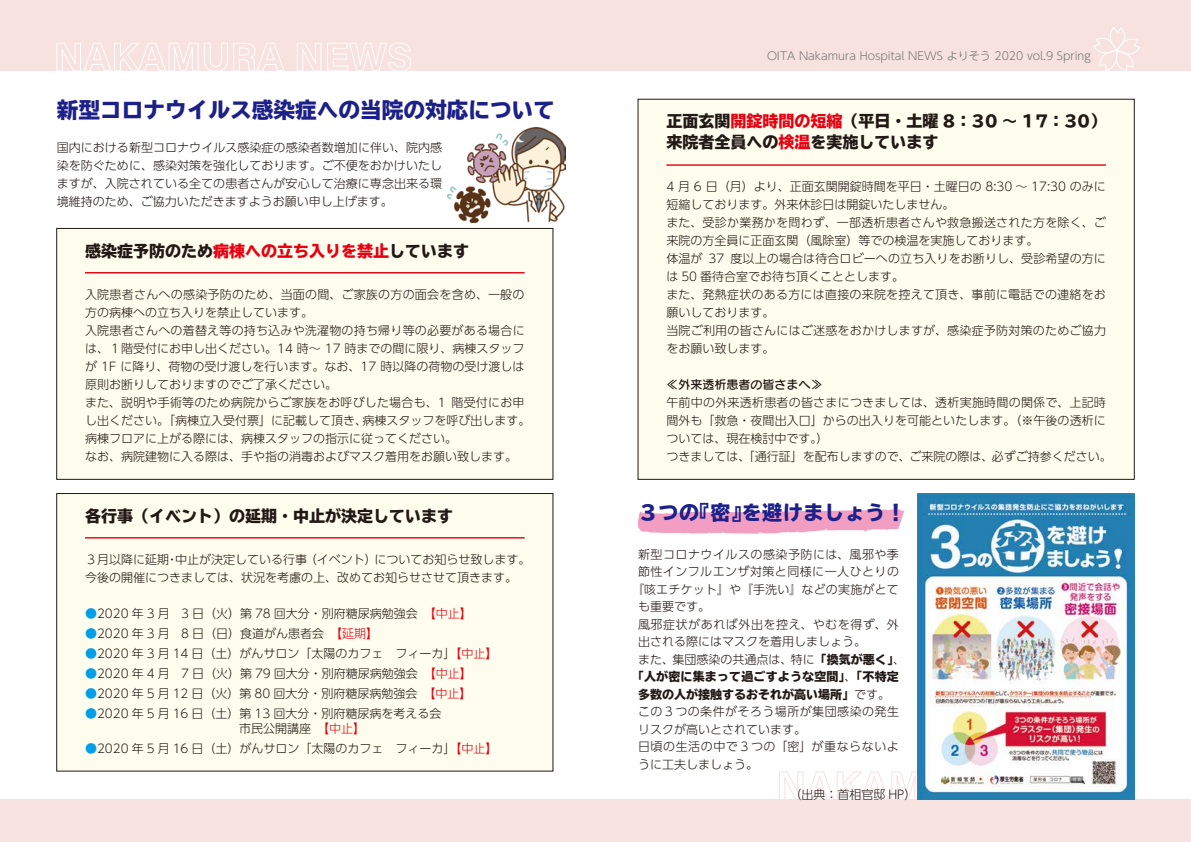
<style>
.page{position:relative;width:1191px;height:842px;background:#fff}
.page>*{position:absolute;margin:0;border:0;box-sizing:border-box;transform-origin:0 0}
.t1{font:800 21.6px "TBUD Go Std";color:#1d2088}
.t2{font:800 20px "TBUD Go Std";letter-spacing:.03em;color:#1d2088}
.t3{font:800 16px/21px "TBUD Go Std";color:#221815}
.t4{font:300 12px/18px "UD Shin Go Pr 6 N";color:#221815}
.t5{font:300 12px/17.5px "UD Shin Go Pr 6 N";letter-spacing:.035em;color:#221815}
.t6{font:800 12px/17.5px "TBUD Go Std";letter-spacing:.015em;color:#221815;text-align:center}
.t7{font:300 12px "UD Shin Go Pr 6 N";letter-spacing:.04em;color:#221815}
.t8{font:300 12px "UD Shin Go Pr 6 N";letter-spacing:.045em;color:#221815}
.t9{font:12px "Seurat Pro N DB";color:#221815}
.t10{font:300 11px "UD Shin Go Pr 6 N";color:#727171}
.s1{color:#e60012}
.s2{color:#00a0e9}
.s3{font-family:"TBUD Go Std";font-weight:800}
.s4{font-family:"UD Shin Go Pr 6 N";font-weight:300}
</style>
<div class="page">
<svg style="left:637px;top:509px;width:269px;height:25px"></svg>
<div style="left:0;top:0;width:595px;height:71px;background:#f7e2df"></div>
<div style="left:595px;top:0;width:596px;height:71px;background:#f7e2df"></div>
<div style="left:0;top:799px;width:595px;height:43px;background:#f7e2df"></div>
<div style="left:595px;top:799px;width:596px;height:43px;background:#f7e2df"></div>
<div style="left:57px;top:228px;width:496px;height:251px;background:#fffeee;border:1px solid #221815"></div>
<svg style="left:56px;top:43px;width:228px;height:28px"></svg>
<svg style="left:297px;top:42px;width:114px;height:29px"></svg>
<svg style="left:779px;top:768px;width:229px;height:32px"></svg>
<svg style="left:1019px;top:799px;width:115px;height:1px"></svg>
<hr style="left:85px;top:272px;width:439px;height:1px;background:#e60012">
<div style="left:57px;top:493px;width:496px;height:278px;background:#fffeee;border:1px solid #221815"></div>
<hr style="left:85px;top:537px;width:439px;height:1px;background:#e60012">
<div style="left:638px;top:99px;width:496px;height:380px;background:#fffeee"></div>
<hr style="left:666px;top:164px;width:440px;height:2px;background:#e60012">
<img style="left:918px;top:493px;width:216px;height:306px">
<img style="left:447px;top:128px;width:118px;height:94px">
<svg style="left:1093px;top:27px;width:47px;height:44px"></svg>
<h1 class="t1" style="left:57px;top:98px;width:499px">新型コロナウイルス感染症への当院の対応について</h1>
<p class="t4" style="left:57px;top:138px;width:387px;text-align:justify">国内における新型コロナウイルス感染症の感染者数増加に伴い、院内感染を防ぐために、感染対策を強化しております。ご不便をおかけいたしますが、入院されている全ての患者さんが安心して治療に専念出来る環境維持のため、ご協力いただきますようお願い申し上げます。</p>
<h3 class="t3" style="left:85px;top:241px;width:386px">感染症予防のため<span class="s1">病棟への立ち入りを禁止</span>しています</h3>
<p class="t4" style="left:85px;top:285px;width:447px">入院患者さんへの感染予防のため、当面の間、ご家族の方の面会を含め、一般の方の病棟への立ち入りを禁止しています。<br>入院患者さんへの着替え等の持ち込みや洗濯物の持ち帰り等の必要がある場合には、１階受付にお申し出ください。14 時～ 17 時までの間に限り、病棟スタッフが 1F に降り、荷物の受け渡しを行います。なお、17 時以降の荷物の受け渡しは原則お断りしておりますのでご了承ください。<br>また、説明や手術等のため病院からご家族をお呼びした場合も、1 階受付にお申し出ください。「病棟立入受付票」に記載して頂き、病棟スタッフを呼び出します。病棟フロアに上がる際には、病棟スタッフの指示に従ってください。<br>なお、病院建物に入る際は、手や指の消毒およびマスク着用をお願い致します。</p>
<h3 class="t3" style="left:85px;top:506px;width:370px">各行事（イベント）の延期・中止が決定しています</h3>
<p class="t4" style="left:85px;top:550px;width:447px">３月以降に延期・中止が決定している行事（イベント）についてお知らせ致します。今後の開催につきましては、状況を考慮の上、改めてお知らせさせて頂きます。</p>
<p class="t4" style="left:85px;top:604px;width:388px"><span class="s2">●</span>2020 年 3 月 3 日（火）第 78 回大分・別府糖尿病勉強会　<span class="s1">【中止】</span></p>
<p class="t4" style="left:85px;top:624px;width:294px"><span class="s2">●</span>2020 年 3 月 8 日（日）食道がん患者会　<span class="s1">【延期】</span></p>
<p class="t4" style="left:85px;top:644px;width:414px"><span class="s2">●</span>2020 年 3 月 14 日（土）がんサロン「太陽のカフェ　フィーカ」<span class="s1">【中止】</span></p>
<p class="t4" style="left:85px;top:664px;width:388px"><span class="s2">●</span>2020 年 4 月 7 日（火）第 79 回大分・別府糖尿病勉強会　<span class="s1">【中止】</span></p>
<p class="t4" style="left:85px;top:684px;width:388px"><span class="s2">●</span>2020 年 5 月 12 日（火）第 80 回大分・別府糖尿病勉強会　<span class="s1">【中止】</span></p>
<p class="t4" style="left:239px;top:706px;width:204px;line-height:15px;text-indent:-154px"><span class="s2">●</span>2020 年 5 月 16 日（土）第 13 回大分・別府糖尿病を考える会市民公開講座　<span class="s1">【中止】</span></p>
<p class="t4" style="left:85px;top:739px;width:414px"><span class="s2">●</span>2020 年 5 月 16 日（土）がんサロン「太陽のカフェ　フィーカ」<span class="s1">【中止】</span></p>
<p class="t10" style="left:767px;top:47px;width:325px">OITA Nakamura Hospital NEWS よりそう 2020 vol.9 Spring</p>
<h3 class="t3" style="left:666px;top:111px;width:441px">正面玄関<span class="s1">開錠時間の短縮</span>（平日・土曜 8：30 ～ 17：30）来院者全員への<span class="s1">検温</span>を実施しています</h3>
<p class="t4" style="left:666px;top:177px;width:441px">4 月 6 日（月）より、正面玄関開錠時間を平日・土曜日の 8:30 ～ 17:30 のみに短縮しております。外来休診日は開錠いたしません。<br>また、受診か業務かを問わず、一部透析患者さんや救急搬送された方を除く、ご来院の方全員に正面玄関（風除室）等での検温を実施しております。<br>体温が 37 度以上の場合は待合ロビーへの立ち入りをお断りし、受診希望の方には 50 番待合室でお待ち頂くこととします。<br>また、発熱症状のある方には直接の来院を控えて頂き、事前に電話での連絡をお願いしております。<br>当院ご利用の皆さんにはご迷惑をおかけしますが、感染症予防対策のためご協力をお願い致します。</p>
<p class="t9" style="left:666px;top:377px;width:157px">≪外来透析患者の皆さまへ≫</p>
<p class="t4" style="left:666px;top:393px;width:447px">午前中の外来透析患者の皆さまにつきましては、透析実施時間の関係で、上記時間外も「救急・夜間出入口」からの出入りを可能といたします。（※午後の透析については、現在検討中です。）<br>つきましては、「通行証」を配布しますので、ご来院の際は、必ずご持参ください。</p>
<h2 class="t2" style="left:638px;top:502px;width:269px">３つの『密』を避けましょう！</h2>
<p class="t7" style="left:638px;top:544px;width:262px">新型コロナウイルスの感染予防には、風邪や季</p>
<p class="t5" style="left:638px;top:562px;width:262px">節性インフルエンザ対策と同様に一人ひとりの</p>
<p class="t4" style="left:632px;top:580px;width:268px">『咳エチケット』や『手洗い』などの実施がとて</p>
<p class="t4" style="left:638px;top:597px;width:73px">も重要です。</p>
<p class="t8" style="left:638px;top:614px;width:262px">風邪症状があれば外出を控え、やむを得ず、外</p>
<p class="t4" style="left:638px;top:632px;width:229px">出される際にはマスクを着用しましょう。</p>
<p class="t4" style="left:638px;top:650px;width:268px">また、集団感染の共通点は、特に<span class="s3">「換気が悪く」</span>、</p>
<p class="t6" style="left:632px;top:668px;width:268px">「人が密に集まって過ごすような空間」<span class="s4">、</span>「不特定多数の人が接触するおそれが高い場所」<span class="s4">です。</span></p>
<p class="t5" style="left:638px;top:702px;width:262px">この３つの条件がそろう場所が集団感染の発生リスクが高いとされています。<br>日頃の生活の中で３つの「密」が重ならないように工夫しましょう。</p>
<p class="t4" style="left:789px;top:785px;width:128px">（出典：首相官邸 HP）</p>
</div>
